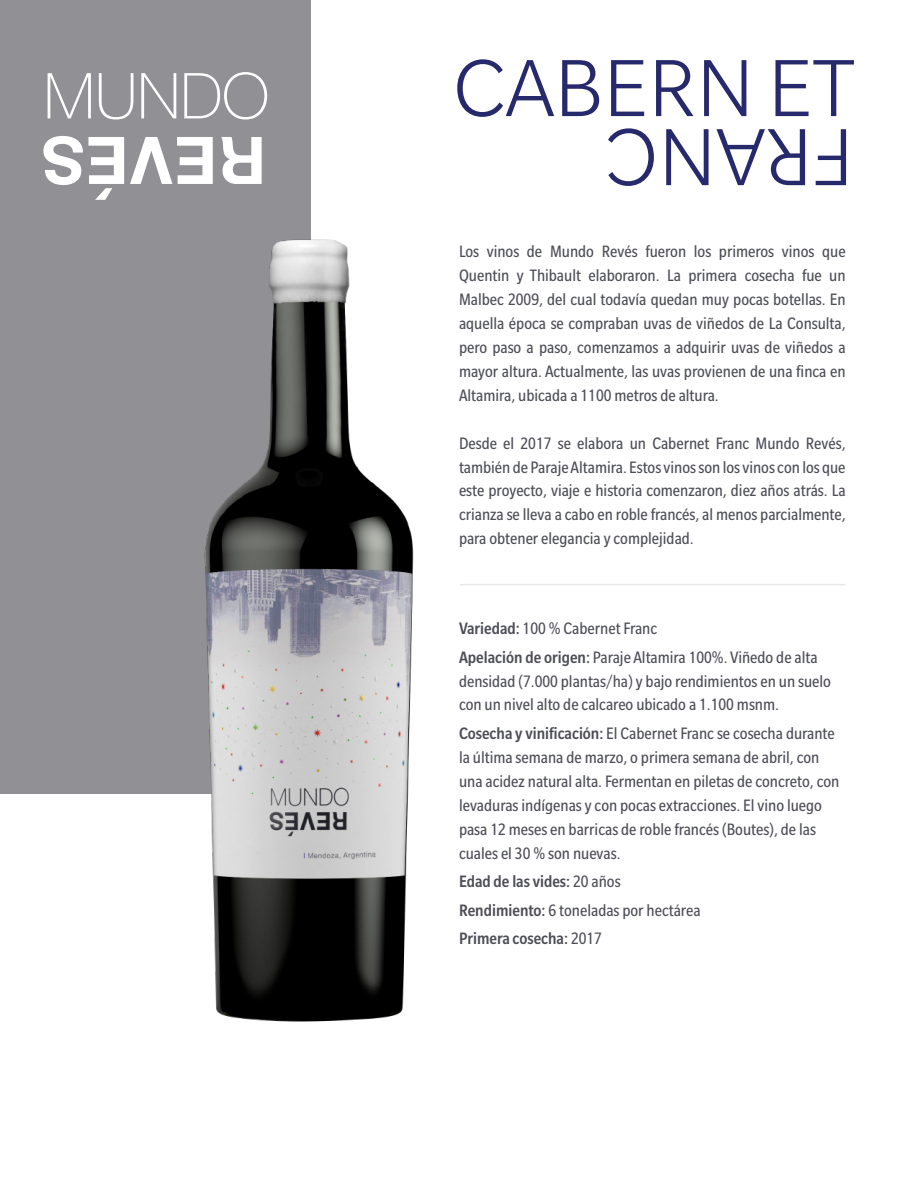
<style>
.page{position:relative;width:918px;height:1188px;background:#fff}
.page>*{position:absolute;margin:0;border:0;box-sizing:border-box;transform-origin:0 0}
.t1{font:300 88.2px "Slate Pro";color:#26296b}
.t2{font:condensed 18px/24px "Slate Pro";color:#4d4e56}
.t3{font:500 condensed 18px/28.5px "Slate Pro";color:#4d4e56}
.s1{font-weight:500}
.s2{font-weight:400}
</style>
<div class="page">
<div style="left:0;top:0;width:311px;height:794px;background:#909095"></div>
<svg style="left:48px;top:73px;width:43px;height:45px"></svg>
<svg style="left:99px;top:73px;width:34px;height:47px"></svg>
<svg style="left:141px;top:73px;width:35px;height:45px"></svg>
<svg style="left:184px;top:72px;width:83px;height:48px"></svg>
<svg style="left:221px;top:137px;width:41px;height:47px"></svg>
<svg style="left:130px;top:137px;width:83px;height:47px"></svg>
<svg style="left:43px;top:136px;width:81px;height:64px"></svg>
<hr style="left:460px;top:584px;width:386px;height:1px;background:#e6e7e9">
<img style="left:204px;top:239px;width:210px;height:783px">
<h1 class="t1" style="left:453px;top:42px;width:403px">CABERNET</h1>
<h1 class="t1" style="left:854px;top:203px;width:250px;rotate:-180deg">FRANC</h1>
<p class="t2" style="left:459px;top:239px;width:388px;text-align:justify">Los vinos de Mundo Revés fueron los primeros vinos que Quentin y Thibault elaboraron. La primera cosecha fue un Malbec 2009, del cual todavía quedan muy pocas botellas. En aquella época se compraban uvas de viñedos de La Consulta, pero paso a paso, comenzamos a adquirir uvas de viñedos a mayor altura. Actualmente, las uvas provienen de una finca en Altamira, ubicada a 1100 metros de altura.</p>
<p class="t2" style="left:459px;top:431px;width:388px;text-align:justify">Desde el 2017 se elabora un Cabernet Franc Mundo Revés, también de Paraje Altamira. Estos vinos son los vinos con los que este proyecto, viaje e historia comenzaron, diez años atrás. La crianza se lleva a cabo en roble francés, al menos parcialmente, para obtener elegancia y complejidad.</p>
<p class="t2" style="left:459px;top:614px;width:360px;line-height:28.5px"><span class="s1">Variedad:</span> 100 % Cabernet Franc<br><span class="s1">Apelación de origen:</span> Paraje Altamira 100%. Viñedo de alta</p>
<p class="t2" style="left:459px;top:669px;width:374px">densidad (7.000 plantas/ha) y bajo rendimientos en un suelo con un nivel alto de calcareo ubicado a 1.100 msnm.</p>
<p class="t2" style="left:459px;top:721px;width:382px"><span class="s1">Cosecha y vinificación:</span> El Cabernet Franc se cosecha durante la última semana de marzo, o primera semana de abril, con una acidez natural alta. Fermentan en piletas de concreto, con levaduras indígenas y con pocas extracciones. El vino luego pasa 12 meses en barricas de roble francés (Boutes), de las cuales el 30 % son nuevas.</p>
<p class="t3" style="left:459px;top:867px;width:243px">Edad de las vides: <span class="s2">20 años<br></span>Rendimiento: <span class="s2">6 toneladas por hectárea<br></span>Primera cosecha: <span class="s2">2017</span></p>
</div>
